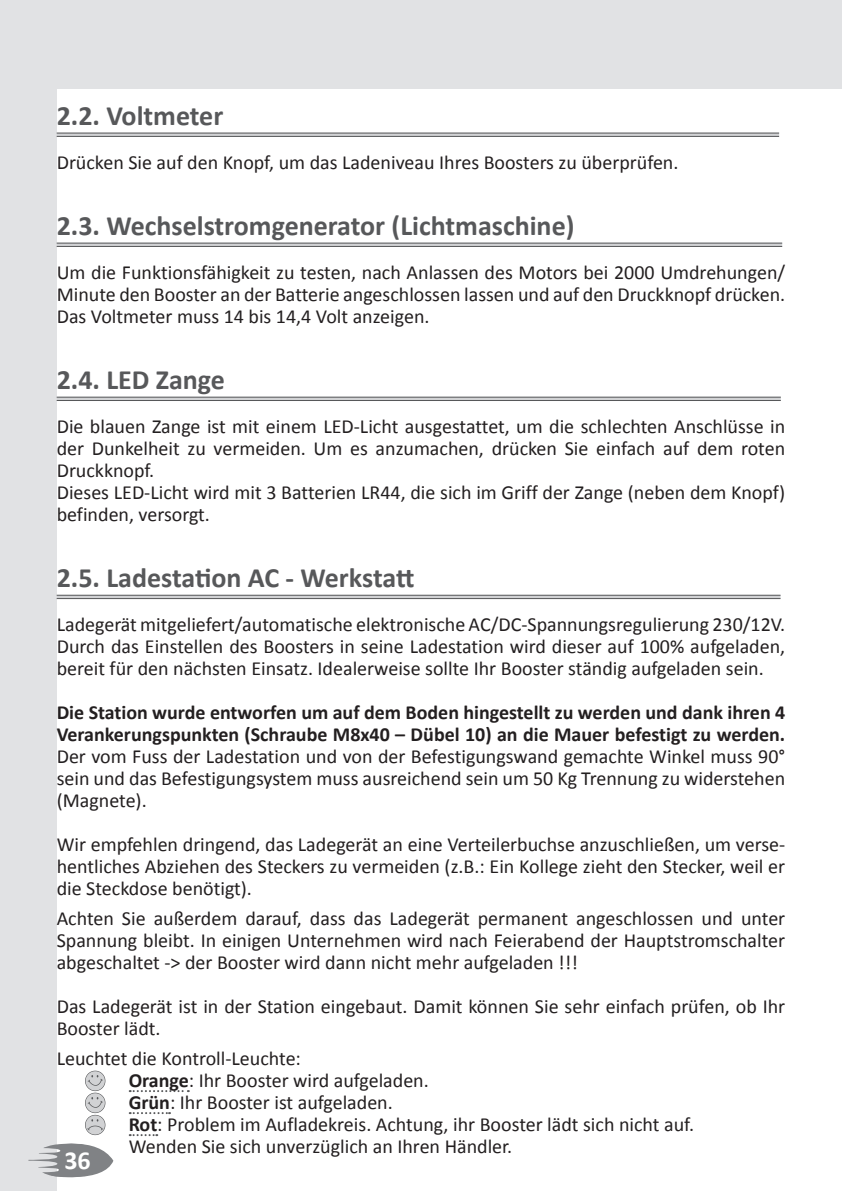
<style>
.page{position:relative;width:842px;height:1191px;background:#fff}
.page>*{position:absolute;margin:0;border:0;box-sizing:border-box;transform-origin:0 0}
.t1{font:700 28px "Calibri";color:#57585a}
.t2{font:700 26px "Calibri";color:#fff}
.t3{font:20px/22px "Calibri";color:#231f20;text-align:justify}
.t4{font:700 20px/22px "Calibri";color:#231f20}
.s1{font-weight:700}
</style>
<div class="page">
<div style="left:0;top:0;width:57px;height:1191px;background:#e1e2e4"></div>
<div style="left:0;top:0;width:842px;height:88px;background:#e1e2e4"></div>
<svg style="left:28px;top:1143px;width:85px;height:34px"></svg>
<hr style="left:57px;top:133px;width:722px;height:4px;background:#d1d2d4">
<hr style="left:57px;top:133px;width:722px;height:1px;background:#57585a">
<hr style="left:57px;top:136px;width:722px;height:1px;background:#57585a">
<hr style="left:57px;top:243px;width:725px;height:4px;background:#d1d2d4">
<hr style="left:57px;top:243px;width:725px;height:1px;background:#57585a">
<hr style="left:57px;top:246px;width:725px;height:1px;background:#57585a">
<hr style="left:57px;top:397px;width:724px;height:4px;background:#d1d2d4">
<hr style="left:57px;top:397px;width:724px;height:1px;background:#57585a">
<hr style="left:57px;top:400px;width:724px;height:1px;background:#57585a">
<hr style="left:57px;top:595px;width:723px;height:4px;background:#d1d2d4">
<hr style="left:57px;top:595px;width:723px;height:1px;background:#57585a">
<hr style="left:57px;top:598px;width:723px;height:1px;background:#57585a">
<svg style="left:130px;top:1090px;width:59px;height:2px"></svg>
<svg style="left:130px;top:1112px;width:40px;height:2px"></svg>
<svg style="left:130px;top:1134px;width:27px;height:2px"></svg>
<svg style="left:85px;top:1070px;width:20px;height:65px"></svg>
<h1 class="t1" style="left:57px;top:98px;width:168px">2.2. Voltmeter</h1>
<p class="t3" style="left:57px;top:150px;width:623px">Drücken Sie auf den Knopf, um das Ladeniveau Ihres Boosters zu überprüfen.</p>
<h1 class="t1" style="left:57px;top:208px;width:519px">2.3. Wechselstromgenerator (Lichtmaschine)</h1>
<p class="t3" style="left:57px;top:260px;width:730px">Um die Funktionsfähigkeit zu testen, nach Anlassen des Motors bei 2000 Umdrehungen/ Minute den Booster an der Batterie angeschlossen lassen und auf den Druckknopf drücken.<br>Das Voltmeter muss 14 bis 14,4 Volt anzeigen.</p>
<h1 class="t1" style="left:57px;top:362px;width:170px">2.4. LED Zange</h1>
<p class="t3" style="left:57px;top:414px;width:730px;text-align:left">Die blauen Zange ist mit einem LED-Licht ausgestattet, um die schlechten Anschlüsse in der Dunkelheit zu vermeiden. Um es anzumachen, drücken Sie einfach auf dem roten Druckknopf.<br>Dieses LED-Licht wird mit 3 Batterien LR44, die sich im Griff der Zange (neben dem Knopf) befinden, versorgt.</p>
<h1 class="t1" style="left:57px;top:560px;width:359px">2.5. Ladestation AC - Werkstatt</h1>
<p class="t3" style="left:57px;top:612px;width:730px">Ladegerät mitgeliefert/automatische elektronische AC/DC-Spannungsregulierung 230/12V.<br>Durch das Einstellen des Boosters in seine Ladestation wird dieser auf 100% aufgeladen, bereit für den nächsten Einsatz. Idealerweise sollte Ihr Booster ständig aufgeladen sein.</p>
<p class="t4" style="left:57px;top:700px;width:730px">Die Station wurde entworfen um auf dem Boden hingestellt zu werden und dank ihren 4<br>Verankerungspunkten (Schraube M8x40 – Dübel 10) an die Mauer befestigt zu werden.</p>
<p class="t3" style="left:57px;top:744px;width:730px">Der vom Fuss der Ladestation und von der Befestigungswand gemachte Winkel muss 90° sein und das Befestigungsystem muss ausreichend sein um 50 Kg Trennung zu widerstehen (Magnete).</p>
<p class="t3" style="left:57px;top:832px;width:730px">Wir empfehlen dringend, das Ladegerät an eine Verteilerbuchse anzuschließen, um verse&shy;hentliches Abziehen des Steckers zu vermeiden (z.B.: Ein Kollege zieht den Stecker, weil er die Steckdose benötigt).</p>
<p class="t3" style="left:57px;top:906px;width:730px">Achten Sie außerdem darauf, dass das Ladegerät permanent angeschlossen und unter Spannung bleibt. In einigen Unternehmen wird nach Feierabend der Hauptstromschalter abgeschaltet -&gt; der Booster wird dann nicht mehr aufgeladen !!!</p>
<p class="t3" style="left:57px;top:994px;width:730px">Das Ladegerät ist in der Station eingebaut. Damit können Sie sehr einfach prüfen, ob Ihr<br>Booster lädt.</p>
<p class="t3" style="left:129px;top:1046px;width:567px;text-align:left;text-indent:-72px">Leuchtet die Kontroll-Leuchte:<br><span class="s1">Orange</span>: Ihr Booster wird aufgeladen.<br><span class="s1">Grün</span>: Ihr Booster ist aufgeladen.<br><span class="s1">Rot</span>: Problem im Aufladekreis. Achtung, ihr Booster lädt sich nicht auf.<br>Wenden Sie sich unverzüglich an Ihren Händler.</p>
<h2 class="t2" style="left:64px;top:1143px;width:28px">36</h2>
</div>
